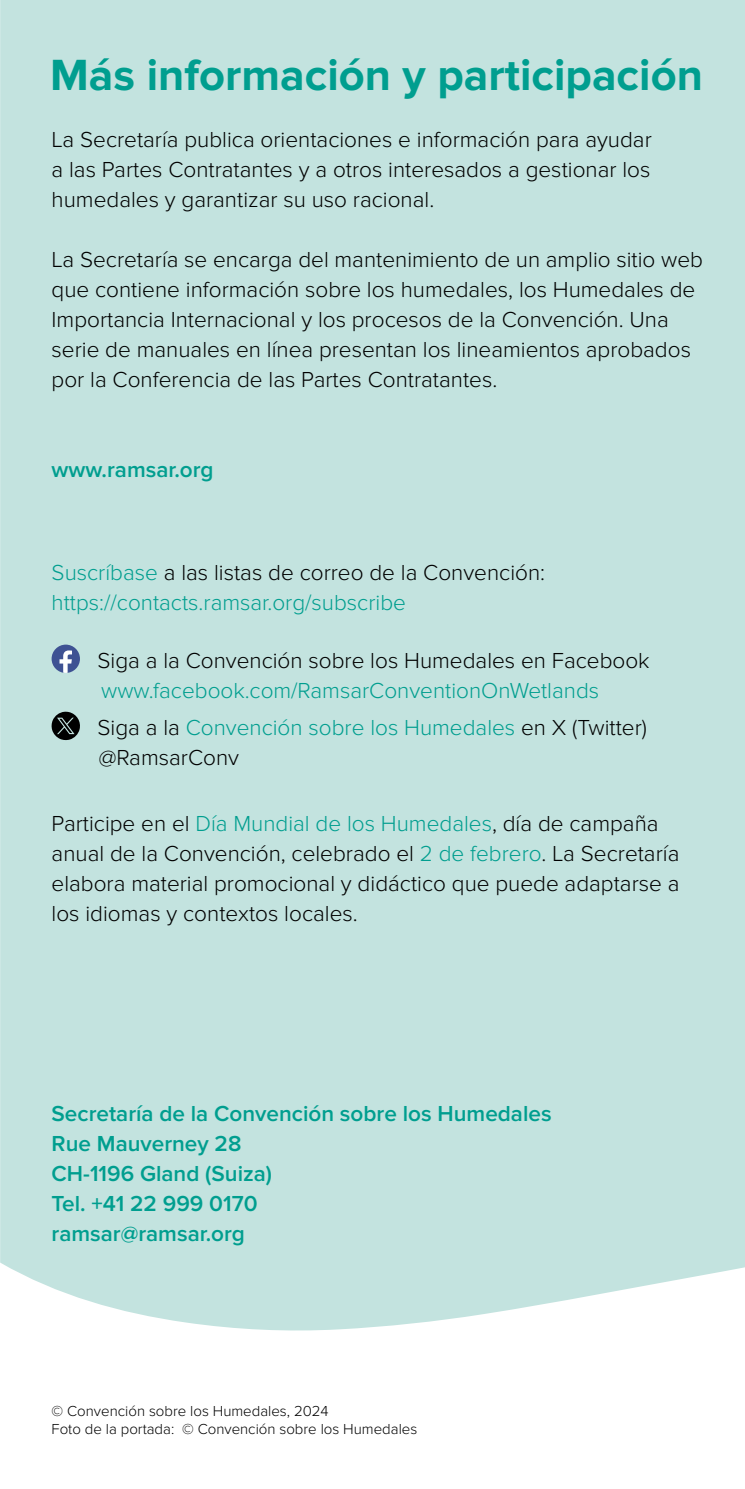
<style>
.page{position:relative;width:745px;height:1489px;background:#fff}
.page>*{position:absolute;margin:0;border:0;box-sizing:border-box;transform-origin:0 0}
.t1{font:700 45.25px "Proxima Nova";color:#009e8f}
.t2{font:300 22.5px/30px "Proxima Nova";color:#000}
.t3{font:600 22.5px "Proxima Nova";color:#009e8f}
.Normal__Web{font:300 22.5px/30px "Proxima Nova";color:#009e8f}
.t4{font:300 15px "Proxima Nova";color:#000}
.s1{color:#000}
.s2{color:#009e8f}
</style>
<div class="page">
<div style="left:0;top:0;width:744px;height:1331px;background:#c3e3df"></div>
<div style="left:52px;top:644px;width:28px;height:29px;background:#3e5293;border-radius:50%"></div>
<svg style="left:59px;top:650px;width:13px;height:23px"></svg>
<svg style="left:51px;top:711px;width:30px;height:29px"></svg>
<p class="t1" style="left:50px;top:49px;width:653px">Más información y participación</p>
<p class="t2" style="left:52px;top:125px;width:601px;text-align:justify">La Secretaría publica orientaciones e información para ayudar a las Partes Contratantes y a otros interesados a gestionar los humedales y garantizar su uso racional.</p>
<p class="t2" style="left:52px;top:245px;width:652px">La Secretaría se encarga del mantenimiento de un amplio sitio web que contiene información sobre los humedales, los Humedales de Importancia Internacional y los procesos de la Convención. Una serie de manuales en línea presentan los lineamientos aprobados por la Conferencia de las Partes Contratantes.</p>
<p class="t3" style="left:52px;top:456px;width:163px">www.ramsar.org</p>
<p class="Normal__Web" style="left:52px;top:557px;width:494px">Suscríbase <span class="s1">a las listas de correo de la Convención: </span>https://contacts.ramsar.org/subscribe</p>
<p class="t2" style="left:97px;top:645px;width:553px">Siga a la Convención sobre los Humedales en Facebook <span class="s2">www.facebook.com/RamsarConventionOnWetlands</span></p>
<p class="t2" style="left:97px;top:712px;width:550px">Siga a la <span class="s2">Convención sobre los Humedales</span> en X (Twitter) @RamsarConv</p>
<p class="t2" style="left:52px;top:808px;width:629px">Participe en el <span class="s2">Día Mundial de los Humedales</span>, día de campaña anual de la Convención, celebrado el <span class="s2">2 de febrero</span>. La Secretaría elabora material promocional y didáctico que puede adaptarse a los idiomas y contextos locales.</p>
<p class="t3" style="left:52px;top:1100px;width:501px">Secretaría de la Convención sobre los Humedales</p>
<p class="t3" style="left:52px;top:1130px;width:191px">Rue Mauverney 28</p>
<p class="t3" style="left:52px;top:1160px;width:222px">CH-1196 Gland (Suiza)</p>
<p class="t3" style="left:52px;top:1190px;width:207px">Tel. +41 22 999 0170</p>
<p class="t3" style="left:52px;top:1220px;width:195px">ramsar@ramsar.org</p>
<p class="t4" style="left:52px;top:1401px;width:278px">© Convención sobre los Humedales, 2024</p>
<p class="t4" style="left:52px;top:1419px;width:367px">Foto de la portada: © Convención sobre los Humedales</p>
</div>
